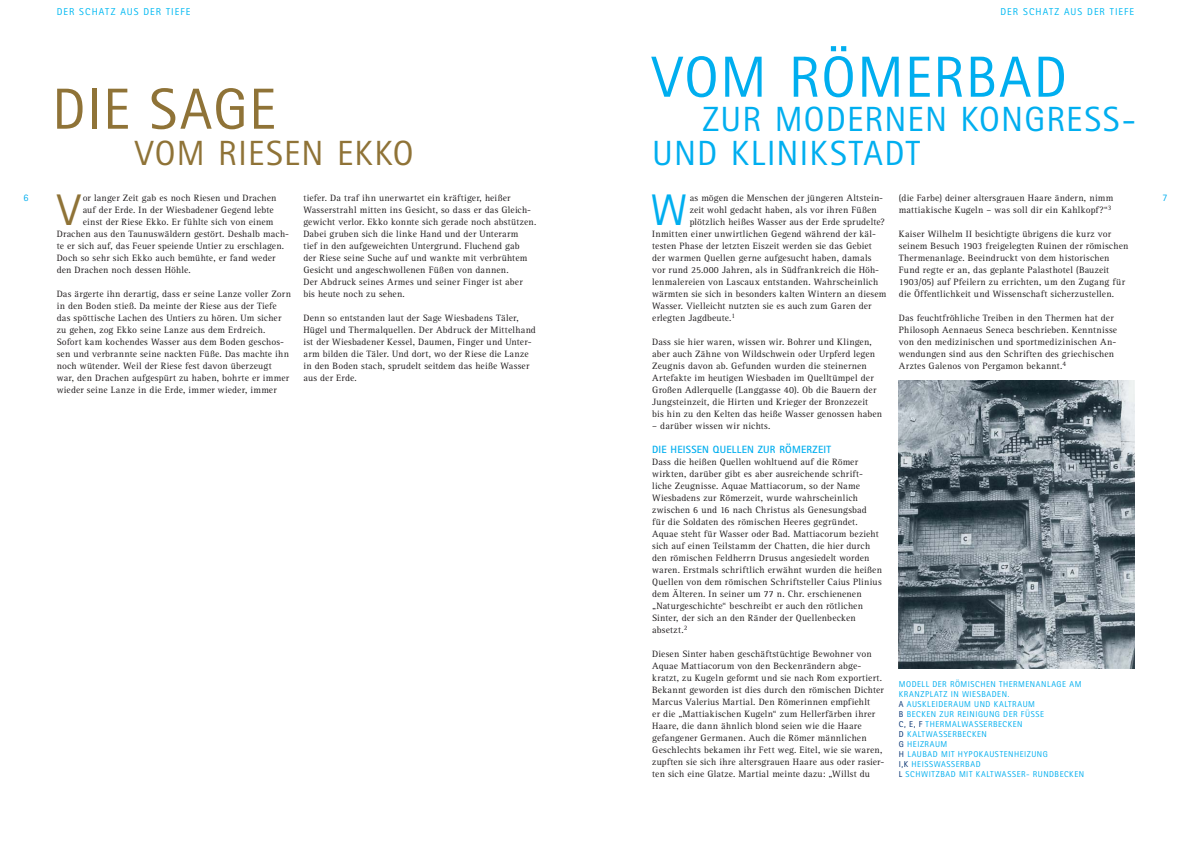
<style>
.page{position:relative;width:1191px;height:842px;background:#fff}
.page>*{position:absolute;margin:0;border:0;box-sizing:border-box;transform-origin:0 0}
.t1{font:58px "Rotis Sans Serif Std";letter-spacing:.03em;color:#00aeef}
.t2{font:58px "Rotis Sans Serif Std";letter-spacing:.025em;color:#8f7337}
.t3{font:44.3px "Rotis Sans Serif Std";color:#00aeef}
.t4{font:44.3px "Rotis Sans Serif Std";color:#8f7337}
.t5{font:35px "Rotis Sans Serif Std";letter-spacing:.035em;color:#00aeef}
.t6{font:35px "Rotis Sans Serif Std";letter-spacing:.035em;color:#8f7337}
.t7{font:700 10.5px "Rotis Sans Serif Std";letter-spacing:.02em;color:#00aeef}
.t8{font:10px "Rotis Sans Serif Std";letter-spacing:.1em;color:#00b9f2}
.t9{font:10px "Rotis Sans Serif Std";color:#00aeef}
.t10{font:9.5px/12px "Rotis Serif Std";letter-spacing:.025em;color:#231f20}
.t11{font:9.5px "Rotis Serif Std";letter-spacing:.005em;color:#231f20}
.t12{font:8.5px/10px "Rotis Sans Serif Std";letter-spacing:.06em;color:#00aeef}
.s1{color:#002e6e}
</style>
<div class="page">
<img style="left:899px;top:381px;width:235px;height:288px">
<p class="t8" style="left:57px;top:8px;width:135px">DER SCHATZ AUS DER TIEFE</p>
<p class="t8" style="left:1000px;top:8px;width:135px">DER SCHATZ AUS DER TIEFE</p>
<h1 class="t1" style="left:652px;top:55px;width:416px">VOM RÖMERBAD</h1>
<h3 class="t5" style="left:702px;top:106px;width:435px">ZUR MODERNEN KONGRESS-</h3>
<h1 class="t2" style="left:52px;top:87px;width:225px">DIE SAGE</h1>
<h3 class="t6" style="left:135px;top:140px;width:280px">VOM RIESEN EKKO</h3>
<p class="t10" style="left:303px;top:192px;width:234px">tiefer. Da traf ihn unerwartet ein kräftiger, heißer Wasserstrahl mitten ins Gesicht, so dass er das Gleich&shy;gewicht verlor. Ekko konnte sich gerade noch abstützen.<br>Dabei gruben sich die linke Hand und der Unterarm<br>tief in den aufgeweichten Untergrund. Fluchend gab<br>der Riese seine Suche auf und wankte mit verbrühtem Gesicht und angeschwollenen Füßen von dannen.<br>Der Abdruck seines Armes und seiner Finger ist aber bis heute noch zu sehen.</p>
<p class="t10" style="left:303px;top:312px;width:234px">Denn so entstanden laut der Sage Wiesbadens Täler, Hügel und Thermalquellen. Der Abdruck der Mittelhand ist der Wiesbadener Kessel, Daumen, Finger und Unter&shy;arm bilden die Täler. Und dort, wo der Riese die Lanze in den Boden stach, sprudelt seitdem das heiße Wasser aus der Erde.</p>
<h3 class="t5" style="left:652px;top:140px;width:269px">UND KLINIKSTADT</h3>
<p class="t10" style="left:899px;top:192px;width:216px">(die Farbe) deiner altersgrauen Haare ändern, nimm mattiakische Kugeln – was soll dir ein Kahlkopf?“<sup>3</sup></p>
<p class="t10" style="left:899px;top:228px;width:231px">Kaiser Wilhelm II besichtigte übrigens die kurz vor seinem Besuch 1903 freigelegten Ruinen der römischen Thermenanlage. Beeindruckt von dem historischen Fund regte er an, das geplante Palasthotel (Bauzeit 1903/05) auf Pfeilern zu errichten, um den Zugang für die Öffentlichkeit und Wissenschaft sicherzustellen.</p>
<p class="t10" style="left:899px;top:312px;width:220px">Das feuchtfröhliche Treiben in den Thermen hat der Philosoph Aennaeus Seneca beschrieben. Kenntnisse von den medizinischen und sportmedizinischen An&shy;wendungen sind aus den Schriften des griechischen Arztes Galenos von Pergamon bekannt.<sup>4</sup></p>
<h2 class="t4" style="left:57px;top:193px;width:24px">V</h2>
<p class="t10" style="left:83px;top:192px;width:195px">or langer Zeit gab es noch Riesen und Drachen</p>
<h2 class="t3" style="left:650px;top:193px;width:38px">W</h2>
<p class="t10" style="left:689px;top:192px;width:195px">as mögen die Menschen der jüngeren Altstein-</p>
<p class="t9" style="left:23px;top:194px;width:6px">6</p>
<p class="t9" style="left:1162px;top:194px;width:6px">7</p>
<p class="t11" style="left:83px;top:206px;width:192px">auf der Erde. In der Wiesbadener Gegend lebte</p>
<p class="t10" style="left:83px;top:216px;width:192px">einst der Riese Ekko. Er fühlte sich von einem</p>
<p class="t10" style="left:57px;top:228px;width:234px">Drachen aus den Taunuswäldern gestört. Deshalb mach-</p>
<p class="t10" style="left:57px;top:240px;width:229px">te er sich auf, das Feuer speiende Untier zu erschlagen.</p>
<p class="t10" style="left:57px;top:252px;width:220px">Doch so sehr sich Ekko auch bemühte, er fand weder</p>
<p class="t10" style="left:57px;top:264px;width:136px">den Drachen noch dessen Höhle.</p>
<p class="t10" style="left:57px;top:288px;width:236px">Das ärgerte ihn derartig, dass er seine Lanze voller Zorn in den Boden stieß. Da meinte der Riese aus der Tiefe das spöttische Lachen des Untiers zu hören. Um sicher zu gehen, zog Ekko seine Lanze aus dem Erdreich.<br>Sofort kam kochendes Wasser aus dem Boden geschos&shy;sen und verbrannte seine nackten Füße. Das machte ihn noch wütender. Weil der Riese fest davon überzeugt war, den Drachen aufgespürt zu haben, bohrte er immer wieder seine Lanze in die Erde, immer wieder, immer</p>
<p class="t10" style="left:689px;top:204px;width:189px">zeit wohl gedacht haben, als vor ihren Füßen</p>
<p class="t10" style="left:689px;top:216px;width:197px">plötzlich heißes Wasser aus der Erde sprudelte?</p>
<p class="t10" style="left:652px;top:228px;width:225px">Inmitten einer unwirtlichen Gegend während der käl-</p>
<p class="t10" style="left:652px;top:240px;width:221px">testen Phase der letzten Eiszeit werden sie das Gebiet</p>
<p class="t10" style="left:652px;top:252px;width:221px">der warmen Quellen gerne aufgesucht haben, damals</p>
<p class="t10" style="left:652px;top:264px;width:228px">vor rund 25.000 Jahren, als in Südfrankreich die Höh-</p>
<p class="t10" style="left:652px;top:276px;width:227px">lenmalereien von Lascaux entstanden. Wahrscheinlich</p>
<p class="t10" style="left:652px;top:288px;width:236px">wärmten sie sich in besonders kalten Wintern an diesem</p>
<p class="t10" style="left:652px;top:300px;width:221px">Wasser. Vielleicht nutzten sie es auch zum Garen der</p>
<p class="t10" style="left:652px;top:312px;width:84px">erlegten Jagdbeute.<sup>1</sup></p>
<p class="t10" style="left:652px;top:336px;width:231px">Dass sie hier waren, wissen wir. Bohrer und Klingen, aber auch Zähne von Wildschwein oder Urpferd legen Zeugnis davon ab. Gefunden wurden die steinernen Artefakte im heutigen Wiesbaden im Quelltümpel der Großen Adlerquelle (Langgasse 40). Ob die Bauern der Jungsteinzeit, die Hirten und Krieger der Bronzezeit<br>bis hin zu den Kelten das heiße Wasser genossen haben</p>
<p class="t10" style="left:652px;top:420px;width:120px">– darüber wissen wir nichts.</p>
<p class="t7" style="left:652px;top:445px;width:180px">DIE HEISSEN QUELLEN ZUR RÖMERZEIT</p>
<p class="t10" style="left:652px;top:456px;width:231px">Dass die heißen Quellen wohltuend auf die Römer wirkten, darüber gibt es aber ausreichende schrift&shy;liche Zeugnisse. Aquae Mattiacorum, so der Name Wiesbadens zur Römerzeit, wurde wahrscheinlich zwischen 6 und 16 nach Christus als Genesungsbad<br>für die Soldaten des römischen Heeres gegründet.<br>Aquae steht für Wasser oder Bad. Mattiacorum bezieht sich auf einen Teilstamm der Chatten, die hier durch den römischen Feldherrn Drusus angesiedelt worden waren. Erstmals schriftlich erwähnt wurden die heißen Quellen von dem römischen Schriftsteller Caius Plinius dem Älteren. In seiner um 77 n. Chr. erschienenen „Naturgeschichte“ beschreibt er auch den rötlichen Sinter, der sich an den Ränder der Quellenbecken absetzt.<sup>2</sup></p>
<p class="t10" style="left:652px;top:648px;width:234px">Diesen Sinter haben geschäftstüchtige Bewohner von Aquae Mattiacorum von den Beckenrändern abge&shy;kratzt, zu Kugeln geformt und sie nach Rom exportiert.<br>Bekannt geworden ist dies durch den römischen Dichter Marcus Valerius Martial. Den Römerinnen empfiehlt<br>er die „Mattiakischen Kugeln“ zum Hellerfärben ihrer Haare, die dann ähnlich blond seien wie die Haare gefangener Germanen. Auch die Römer männlichen Geschlechts bekamen ihr Fett weg. Eitel, wie sie waren, zupften sie sich ihre altersgrauen Haare aus oder rasier&shy;ten sich eine Glatze. Martial meinte dazu: „Willst du</p>
<p class="t12" style="left:899px;top:680px;width:187px">MODELL DER RÖMISCHEN THERMENANLAGE AM<br>KRANZPLATZ IN WIESBADEN.<br><span class="s1">A</span> AUSKLEIDERAUM UND KALTRAUM<br><span class="s1">B</span> BECKEN ZUR REINIGUNG DER FÜSSE<br><span class="s1">C, E, F</span> THERMALWASSERBECKEN<br><span class="s1">D</span> KALTWASSERBECKEN<br><span class="s1">G</span> HEIZRAUM<br><span class="s1">H</span> LAUBAD MIT HYPOKAUSTENHEIZUNG<br><span class="s1">I,K</span> HEISSWASSERBAD<br><span class="s1">L</span> SCHWITZBAD MIT KALTWASSER- RUNDBECKEN</p>
</div>
